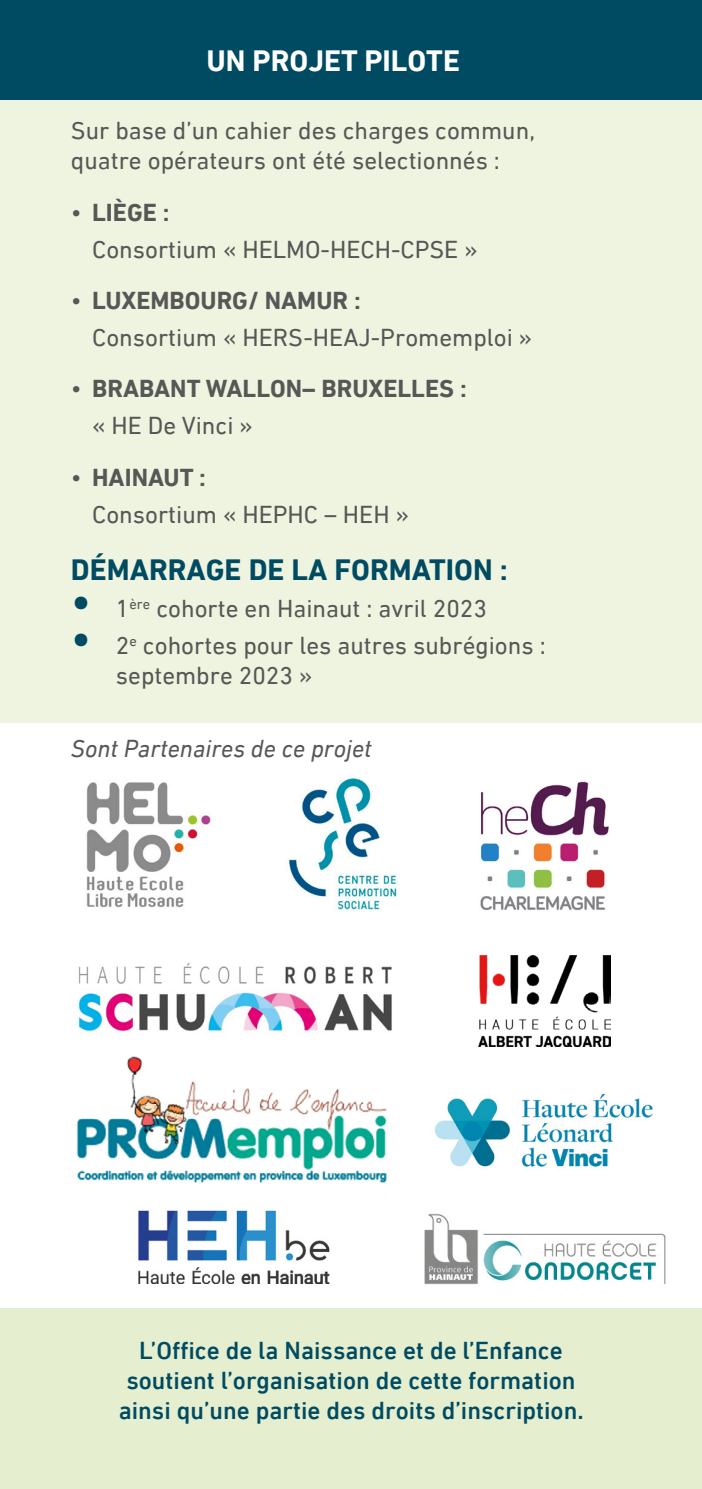
<style>
.page{position:relative;width:702px;height:1489px;background:#fff}
.page>*{position:absolute;margin:0;border:0;box-sizing:border-box;transform-origin:0 0}
.Titre_H2{font:700 30px "DIN Next LT Pro";color:#004b62}
.Titre_H1{font:700 30px "DIN Next LT Pro";color:#fff}
.Texte_puce{font:500 25px/30px "DIN Next LT Pro";color:#004b62;text-align:center}
.Texte_puce-2{font:25px "DIN Next LT Pro";color:#575756}
.Liste_à_puce{font:25px/30px "DIN Next LT Pro";color:#575756}
.Texte_courant{font:25px/30px "DIN Next LT Pro";color:#575756}
.Texte_puce-3{font:700 25px "DIN Next LT Pro";color:#575756}
.Texte_puce-4{font:italic 25px "DIN Next LT Pro";color:#575756}
.s1{font-weight:400}
.s2{font-weight:500;font-size:45px;color:#004b62}
</style>
<div class="page">
<div style="left:0;top:1308px;width:702px;height:180px;background:#e5eecf"></div>
<div style="left:0;top:90px;width:702px;height:633px;background:#eef4e0"></div>
<div style="left:0;top:0;width:702px;height:99px;background:#004b62"></div>
<img style="left:139px;top:1210px;width:190px;height:73px">
<img style="left:424px;top:1213px;width:241px;height:72px">
<img style="left:434px;top:1093px;width:219px;height:74px">
<img style="left:76px;top:1056px;width:311px;height:127px">
<img style="left:479px;top:955px;width:131px;height:91px">
<img style="left:78px;top:962px;width:314px;height:69px">
<img style="left:480px;top:781px;width:129px;height:129px">
<img style="left:288px;top:778px;width:109px;height:133px">
<img style="left:86px;top:782px;width:125px;height:126px">
<p class="Titre_H1" style="left:206px;top:43px;width:255px">UN PROJET PILOTE</p>
<p class="Texte_courant" style="left:71px;top:115px;width:465px">Sur base d’un cahier des charges commun, quatre opérateurs ont été selectionnés :</p>
<p class="Texte_puce-3" style="left:71px;top:197px;width:100px"><span class="s1">•</span> LIÈGE :</p>
<p class="Texte_puce-2" style="left:92px;top:235px;width:387px">Consortium « HELMO-HECH-CPSE »</p>
<p class="Texte_puce-3" style="left:71px;top:286px;width:291px"><span class="s1">•</span> LUXEMBOURG/ NAMUR :</p>
<p class="Texte_puce-2" style="left:92px;top:323px;width:441px">Consortium « HERS-HEAJ-Promemploi »</p>
<p class="Texte_puce-3" style="left:71px;top:374px;width:397px"><span class="s1">•</span> BRABANT WALLON– BRUXELLES :</p>
<p class="Texte_puce-2" style="left:92px;top:411px;width:162px">« HE De Vinci »</p>
<p class="Texte_puce-3" style="left:71px;top:462px;width:137px"><span class="s1">•</span> HAINAUT :</p>
<p class="Texte_puce-2" style="left:92px;top:500px;width:318px">Consortium « HEPHC – HEH »</p>
<h2 class="Titre_H2" style="left:71px;top:552px;width:438px">DÉMARRAGE DE LA FORMATION :</h2>
<h2 class="Liste_à_puce" style="left:71px;top:593px;width:417px"><span class="s2">•</span> 1<sup>ère</sup> cohorte en Hainaut : avril 2023</h2>
<h2 class="Liste_à_puce" style="left:116px;top:630px;width:431px;text-indent:-45px"><span class="s2">•</span> 2<sup>e</sup> cohortes pour les autres subrégions : septembre 2023 »</h2>
<p class="Texte_puce-4" style="left:71px;top:734px;width:302px">Sont Partenaires de ce projet</p>
<p class="Texte_puce" style="left:119px;top:1335px;width:466px">L’Office de la Naissance et de l’Enfance soutient l’organisation de cette formation ainsi qu’une partie des droits d’inscription.</p>
</div>
